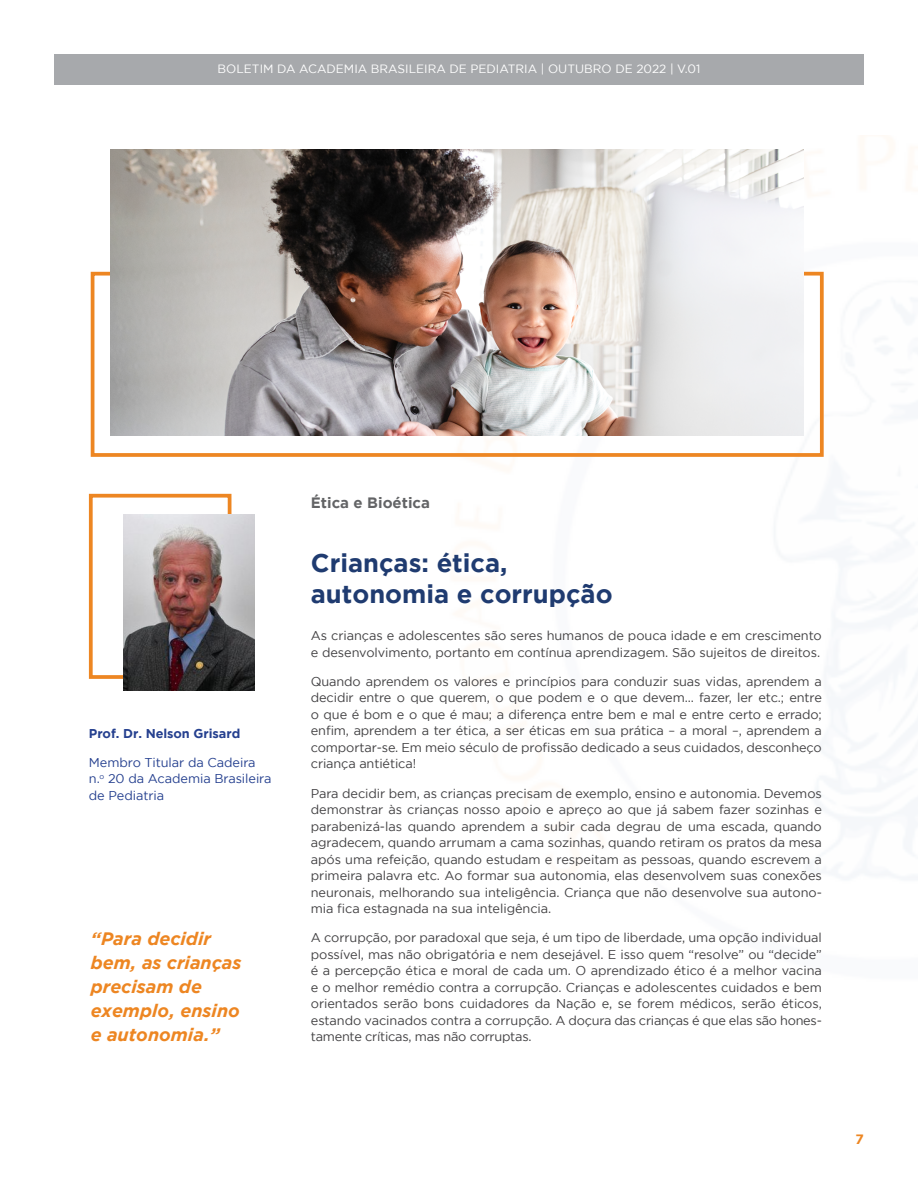
<style>
.page{position:relative;width:918px;height:1188px;background:#fff}
.page>*{position:absolute;margin:0;border:0;box-sizing:border-box;transform-origin:0 0}
.t1{font:700 25.5px/30.6px "Gotham";color:#1f3b70}
.t2{font:italic 700 18px/24px "Gotham";color:#ed8622}
.t3{font:700 15px "Gotham";color:#636466}
.t4{font:700 13.5px "Gotham";color:#ed8622}
.t5{font:12.75px/16.5px "Gotham";letter-spacing:-.005em;color:#414042;text-align:justify}
.t6{font:12.75px/16.5px "Gotham";letter-spacing:-.005em;color:#25408f}
.t7{font:700 12.75px "Gotham";letter-spacing:-.005em;color:#25408f}
.t8{font:12px "Gotham";color:#fff}
</style>
<div class="page">
<div style="left:89px;top:494px;width:142px;height:185px;border:4px solid #ed8622"></div>
<div style="left:91px;top:272px;width:733px;height:185px;border:4px solid #ed8622"></div>
<img style="left:111px;top:149px;width:693px;height:286px">
<img style="left:124px;top:514px;width:130px;height:176px">
<div style="left:54px;top:54px;width:810px;height:30px;background:#a7a9ac"></div>
<p class="t8" style="left:218px;top:62px;width:484px">BOLETIM DA ACADEMIA BRASILEIRA DE PEDIATRIA | OUTUBRO DE 2022 | V.01</p>
<p class="t7" style="left:89px;top:726px;width:153px">Prof. Dr. Nelson Grisard</p>
<p class="t6" style="left:89px;top:754px;width:184px">Membro Titular da Cadeira n.<sup>o</sup> 20 da Academia Brasileira de Pediatria</p>
<h2 class="t2" style="left:91px;top:927px;width:152px">“Para decidir bem, as crianças precisam de exemplo, ensino e autonomia.”</h2>
<p class="t3" style="left:311px;top:494px;width:121px">Ética e Bioética</p>
<h1 class="t1" style="left:311px;top:547px;width:303px">Crianças: ética, autonomia e corrupção</h1>
<p class="t5" style="left:311px;top:627px;width:513px">As crianças e adolescentes são seres humanos de pouca idade e em crescimento e desenvolvimento, portanto em contínua aprendizagem. São sujeitos de direitos.</p>
<p class="t5" style="left:311px;top:673px;width:513px">Quando aprendem os valores e princípios para conduzir suas vidas, aprendem a decidir entre o que querem, o que podem e o que devem... fazer, ler etc.; entre o que é bom e o que é mau; a diferença entre bem e mal e entre certo e errado; enfim, aprendem a ter ética, a ser éticas em sua prática – a moral –, aprendem a comportar-se. Em meio século de profissão dedicado a seus cuidados, desconheço criança antiética!</p>
<p class="t5" style="left:311px;top:785px;width:513px">Para decidir bem, as crianças precisam de exemplo, ensino e autonomia. Devemos demonstrar às crianças nosso apoio e apreço ao que já sabem fazer sozinhas e parabenizá-las quando aprendem a subir cada degrau de uma escada, quando agradecem, quando arrumam a cama sozinhas, quando retiram os pratos da mesa após uma refeição, quando estudam e respeitam as pessoas, quando escrevem a primeira palavra etc. Ao formar sua autonomia, elas desenvolvem suas conexões neuronais, melhorando sua inteligência. Criança que não desenvolve sua autono&shy;mia fica estagnada na sua inteligência.</p>
<p class="t5" style="left:311px;top:930px;width:513px">A corrupção, por paradoxal que seja, é um tipo de liberdade, uma opção individual possível, mas não obrigatória e nem desejável. E isso quem “resolve” ou “decide” é a percepção ética e moral de cada um. O aprendizado ético é a melhor vacina e o melhor remédio contra a corrupção. Crianças e adolescentes cuidados e bem orientados serão bons cuidadores da Nação e, se forem médicos, serão éticos, estando vacinados contra a corrupção. A doçura das crianças é que elas são hones&shy;tamente críticas, mas não corruptas.</p>
<p class="t4" style="left:856px;top:1131px;width:10px">7</p>
</div>
